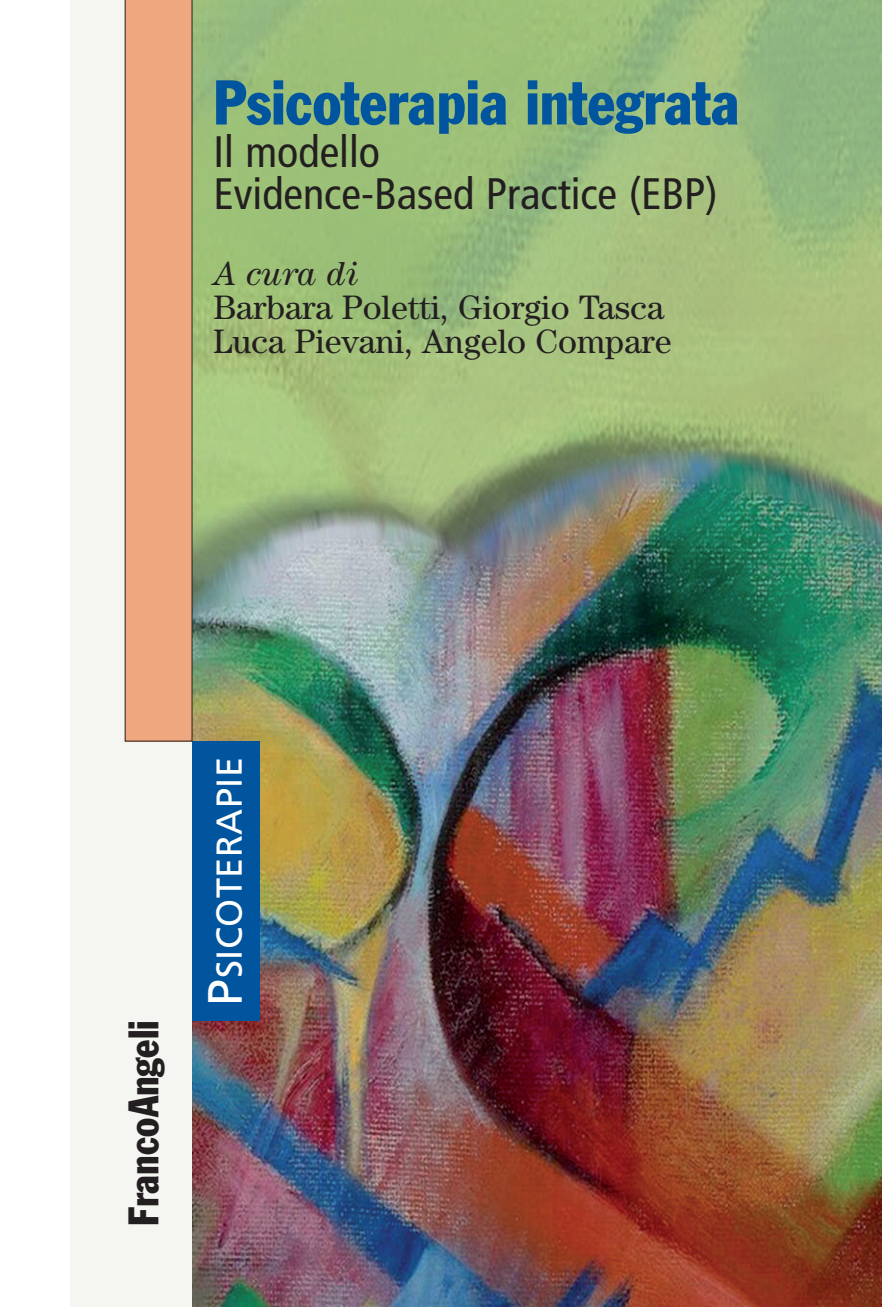
<style>
.page{position:relative;width:882px;height:1307px;background:#fff}
.page>*{position:absolute;margin:0;border:0;box-sizing:border-box;transform-origin:0 0}
.t1{font:condensed 62px "Franklin Gothic";color:#01559f;scale:.95 1}
.t2{font:condensed 44px/42px "Frutiger";color:#231f20}
.t3{font:condensed 42px "Franklin Gothic";color:#231f20;scale:.94 1}
.t4{font:36px "Frutiger";letter-spacing:.015em;color:#fff}
.t5{font:34px/34px "Century";color:#231f20}
.t6{font:italic 34px "Century";color:#231f20}
.s1{font-size:48px}
</style>
<div class="page">
<div style="left:70px;top:0;width:130px;height:1306px;background:#f5f5f2"></div>
<img style="left:192px;top:0;width:689px;height:1306px">
<div style="left:192px;top:740px;width:68px;height:280px;background:#01559f"></div>
<div style="left:125px;top:0;width:67px;height:741px;background:#efa77f"></div>
<h1 class="t1" style="left:213px;top:67px;width:555px">Psicoterapia integrata</h1>
<p class="t2" style="left:213px;top:131px;width:505px">Il modello<br>Evidence-Based Practice (EBP)</p>
<p class="t6" style="left:213px;top:254px;width:147px">A cura di</p>
<p class="t5" style="left:213px;top:290px;width:459px">Barbara Poletti, Giorgio Tasca<br>Luca Pievani, Angelo Compare</p>
<p class="t3" style="left:119px;top:1226px;width:221px;rotate:-90deg">FrancoAngeli</p>
<p class="t4" style="left:216px;top:1005px;width:250px;rotate:-90deg"><span class="s1">P</span>SICOTERAPIE</p>
</div>
